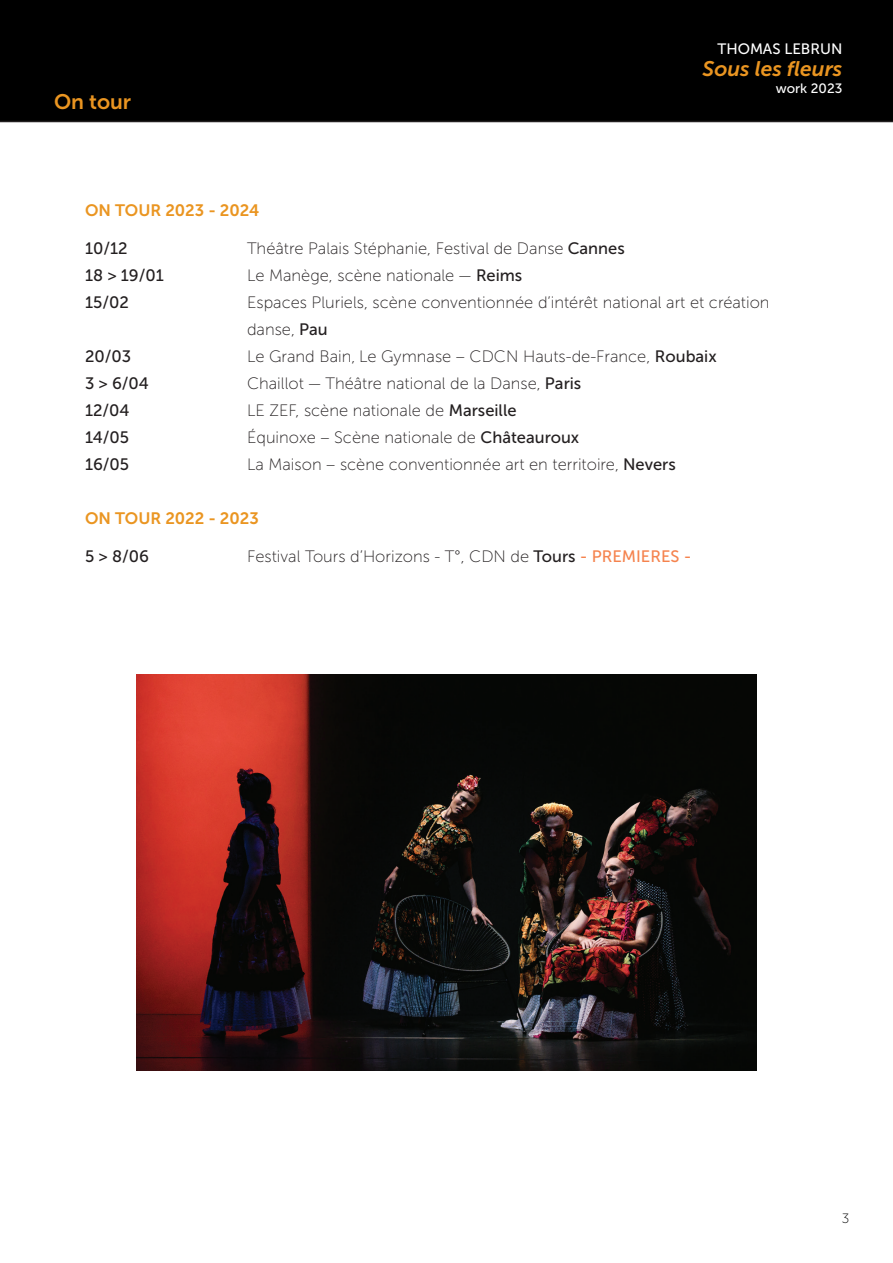
<style>
.page{position:relative;width:893px;height:1263px;background:#fff}
.page>*{position:absolute;margin:0;border:0;box-sizing:border-box;transform-origin:0 0}
.t1{font:italic 21px "Museo Sans 700";color:#ea9521}
.t2{font:21px "Museo Sans 700";color:#ea9521}
.t3{font:16.5px/27px "Museo Sans 100";color:#231f20}
.t4{font:16.5px "Museo Sans 500";color:#231f20}
.t5{font:16.5px "Museo Sans 700";color:#ea9521}
.t6{font:15px "Museo Sans 500";color:#fff}
.t7{font:13.5px "Museo Sans 500";color:#fff}
.t8{font:13.5px "Museo Sans 100";color:#000}
.s1{font-family:"Museo Sans 500"}
.s2{font-family:"Museo Sans 500";color:#f5834e}
</style>
<div class="page">
<div style="left:0;top:0;width:893px;height:122px;background:#000"></div>
<img style="left:137px;top:674px;width:619px;height:397px">
<p class="t2" style="left:54px;top:90px;width:79px">On tour</p>
<p class="t6" style="left:717px;top:40px;width:126px">THOMAS LEBRUN</p>
<p class="t1" style="left:703px;top:57px;width:141px">Sous les fleurs</p>
<p class="t7" style="left:776px;top:81px;width:68px">work 2023</p>
<p class="t5" style="left:85px;top:202px;width:176px">ON TOUR 2023 - 2024</p>
<p class="t4" style="left:85px;top:239px;width:44px">10/12</p>
<p class="t3" style="left:247px;top:235px;width:379px">Théâtre Palais Stéphanie, Festival de Danse <span class="s1">Cannes</span></p>
<p class="t4" style="left:85px;top:266px;width:80px">18 &gt; 19/01</p>
<p class="t3" style="left:247px;top:262px;width:277px">Le Manège, scène nationale — <span class="s1">Reims</span></p>
<p class="t4" style="left:85px;top:293px;width:45px">15/02</p>
<p class="t3" style="left:247px;top:289px;width:524px">Espaces Pluriels, scène conventionnée d’intérêt national art et création danse, <span class="s1">Pau</span></p>
<p class="t4" style="left:85px;top:347px;width:48px">20/03</p>
<p class="t3" style="left:247px;top:343px;width:471px">Le Grand Bain, Le Gymnase – CDCN Hauts-de-France, <span class="s1">Roubaix</span></p>
<p class="t4" style="left:85px;top:374px;width:65px">3 &gt; 6/04</p>
<p class="t3" style="left:247px;top:370px;width:336px">Chaillot — Théâtre national de la Danse, <span class="s1">Paris</span></p>
<p class="t4" style="left:85px;top:401px;width:46px">12/04</p>
<p class="t3" style="left:247px;top:397px;width:271px">LE ZEF, scène nationale de <span class="s1">Marseille</span></p>
<p class="t4" style="left:85px;top:428px;width:46px">14/05</p>
<p class="t3" style="left:247px;top:424px;width:334px">Équinoxe – Scène nationale de <span class="s1">Châteauroux</span></p>
<p class="t4" style="left:85px;top:455px;width:46px">16/05</p>
<p class="t3" style="left:247px;top:451px;width:430px">La Maison – scène conventionnée art en territoire, <span class="s1">Nevers</span></p>
<p class="t5" style="left:85px;top:509px;width:175px">ON TOUR 2022 - 2023</p>
<p class="t4" style="left:85px;top:547px;width:65px">5 &gt; 8/06</p>
<p class="t3" style="left:247px;top:542px;width:446px">Festival Tours d’Horizons - T°, CDN de <span class="s1">Tours</span> <span class="s2">- PREMIERES -</span></p>
<p class="t8" style="left:842px;top:1211px;width:9px">3</p>
</div>
